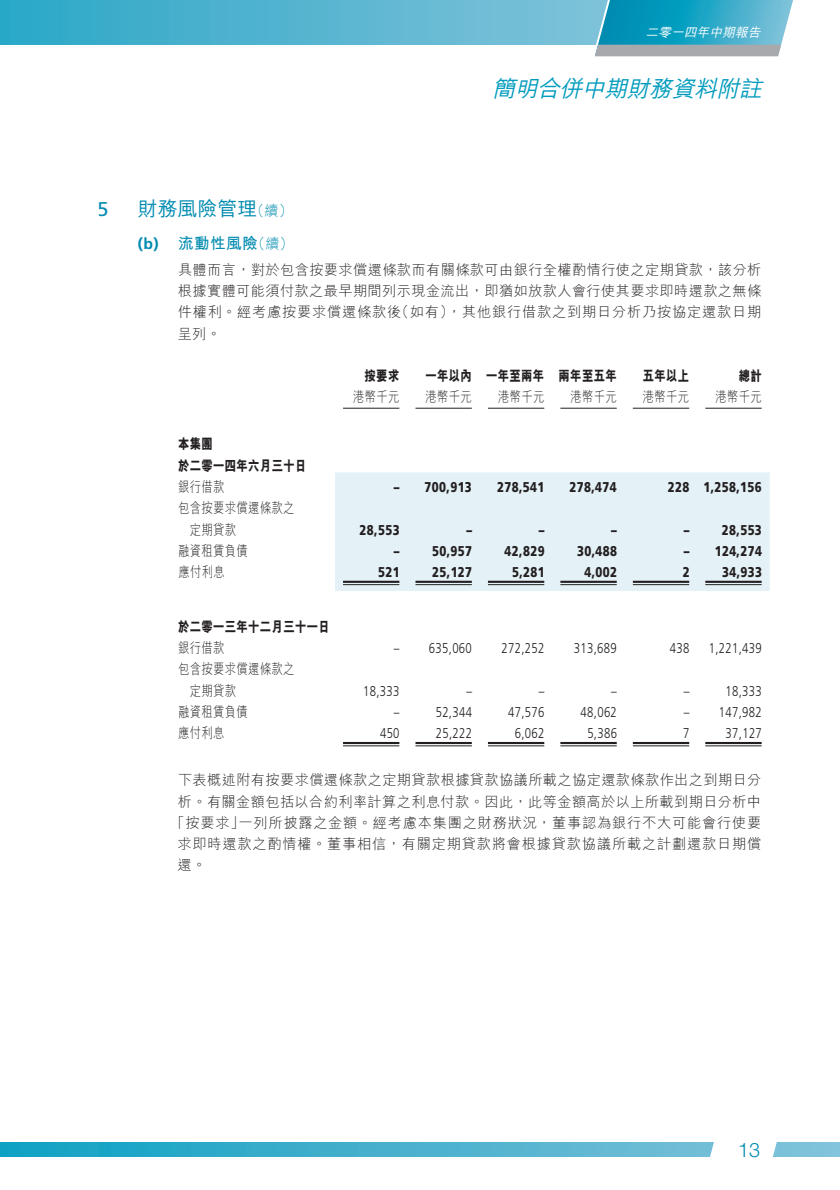
<style>
.page{position:relative;width:840px;height:1190px;background:#fff}
.page>*{position:absolute;margin:0;border:0;box-sizing:border-box;transform-origin:0 0}
.t1{font:italic 22.8px "M Hei HK Medium E Ten B5 H";color:#009bbd}
.t2{font:19.8px "M Hei HK Medium E Ten B5 H";letter-spacing:.005em;color:#008bb0}
.t3{font:300 19.8px "Helvetica Neue LT Std";color:#008bb0}
.t4{font:19.8px "Frutiger LT Std";color:#008bb0}
.t5{font:15.6px "M Hei HK Bold E Ten B5 H";letter-spacing:.03em;color:#008bb0}
.t6{font:14.2px/21.4px "M Hei HK Light E Ten B5 H";letter-spacing:.03em;color:#231f20;text-align:justify}
.t7{font:900 14.2px "Frutiger LT Std";letter-spacing:.03em;color:#231f20;scale:.8 1}
.t8{font:300 14.2px "Frutiger LT Std";letter-spacing:.03em;color:#231f20;scale:.8 1}
.t9{font:14.2px/21.2px "M Hei HK Light E Ten B5 H";letter-spacing:.03em;color:#231f20;scale:.8 1}
.t10{font:14.2px "M Hei HK Light E Ten B5 H";letter-spacing:.055em;color:#231f20}
.t11{font:14.2px/21.2px "M Hei HK Xbold E Ten B5 H";letter-spacing:.03em;color:#231f20;scale:.8 1}
.t12{font:italic 12.8px "M Hei HK Medium E Ten B5 H";color:#fff}
.s1{font-family:"M Hei HK Light E Ten B5 H";font-size:14.2px}
.s2{font-family:"Frutiger LT Std";font-weight:700}
</style>
<div class="page">
<svg style="left:0;top:1143px;width:840px;height:14px"></svg>
<svg style="left:0;top:0;width:591px;height:45px"></svg>
<svg style="left:706px;top:1142px;width:72px;height:15px"></svg>
<svg style="left:591px;top:0;width:202px;height:57px"></svg>
<div style="left:335px;top:472px;width:435px;height:119px;background:#e4f2f7"></div>
<hr style="left:343px;top:408px;width:56px;height:1px;background:#231f20">
<hr style="left:415px;top:408px;width:57px;height:1px;background:#231f20">
<hr style="left:488px;top:408px;width:56px;height:1px;background:#231f20">
<hr style="left:560px;top:408px;width:57px;height:1px;background:#231f20">
<hr style="left:633px;top:408px;width:56px;height:1px;background:#231f20">
<hr style="left:705px;top:408px;width:57px;height:1px;background:#231f20">
<hr style="left:343px;top:581px;width:56px;height:2px;background:#231f20">
<hr style="left:343px;top:584px;width:56px;height:1px;background:#231f20">
<hr style="left:415px;top:581px;width:57px;height:2px;background:#231f20">
<hr style="left:415px;top:584px;width:57px;height:1px;background:#231f20">
<hr style="left:488px;top:581px;width:56px;height:2px;background:#231f20">
<hr style="left:488px;top:584px;width:56px;height:1px;background:#231f20">
<hr style="left:560px;top:581px;width:57px;height:2px;background:#231f20">
<hr style="left:560px;top:584px;width:57px;height:1px;background:#231f20">
<hr style="left:633px;top:581px;width:56px;height:2px;background:#231f20">
<hr style="left:633px;top:584px;width:56px;height:1px;background:#231f20">
<hr style="left:705px;top:581px;width:57px;height:2px;background:#231f20">
<hr style="left:705px;top:584px;width:57px;height:1px;background:#231f20">
<hr style="left:343px;top:742px;width:56px;height:2px;background:#231f20">
<hr style="left:343px;top:746px;width:56px;height:1px;background:#231f20">
<hr style="left:415px;top:742px;width:57px;height:2px;background:#231f20">
<hr style="left:415px;top:746px;width:57px;height:1px;background:#231f20">
<hr style="left:488px;top:742px;width:56px;height:2px;background:#231f20">
<hr style="left:488px;top:746px;width:56px;height:1px;background:#231f20">
<hr style="left:560px;top:742px;width:57px;height:2px;background:#231f20">
<hr style="left:560px;top:746px;width:57px;height:1px;background:#231f20">
<hr style="left:633px;top:742px;width:56px;height:2px;background:#231f20">
<hr style="left:633px;top:746px;width:56px;height:1px;background:#231f20">
<hr style="left:705px;top:742px;width:57px;height:2px;background:#231f20">
<hr style="left:705px;top:746px;width:57px;height:1px;background:#231f20">
<p class="t12" style="left:646px;top:27px;width:119px">二零一四年中期報告</p>
<h1 class="t1" style="left:492px;top:80px;width:276px">簡明合併中期財務資料附註</h1>
<h2 class="t4" style="left:98px;top:198px;width:13px">5</h2>
<h2 class="t2" style="left:138px;top:201px;width:157px">財務風險管理<span class="s1">（續）</span></h2>
<p class="t5" style="left:138px;top:238px;width:158px"><span class="s2">(b)</span> 流動性風險<span class="s1">（續）</span></p>
<p class="t6" style="left:178px;top:261px;width:585px">具體而言，對於包含按要求償還條款而有關條款可由銀行全權酌情行使之定期貸款，該分析根據實體可能須付款之最早期間列示現金流出，即猶如放款人會行使其要求即時還款之無條件權利。經考慮按要求償還條款後（如有），其他銀行借款之到期日分析乃按協定還款日期呈列。</p>
<p class="t11" style="left:365px;top:367px;width:45px">按要求</p>
<p class="t11" style="left:425px;top:367px;width:241px">一年以內 一年至兩年 兩年至五年</p>
<p class="t11" style="left:643px;top:367px;width:60px">五年以上</p>
<p class="t11" style="left:739px;top:367px;width:30px">總計</p>
<p class="t9" style="left:353px;top:388px;width:59px">港幣千元</p>
<p class="t9" style="left:426px;top:388px;width:59px">港幣千元</p>
<p class="t9" style="left:498px;top:388px;width:59px">港幣千元</p>
<p class="t9" style="left:570px;top:388px;width:59px">港幣千元</p>
<p class="t9" style="left:643px;top:388px;width:59px">港幣千元</p>
<p class="t9" style="left:715px;top:388px;width:59px">港幣千元</p>
<p class="t11" style="left:178px;top:435px;width:162px">本集團<br>於二零一四年六月三十日</p>
<p class="t9" style="left:178px;top:478px;width:59px">銀行借款</p>
<p class="t7" style="left:394px;top:479px;width:99px">– 700,913</p>
<p class="t7" style="left:497px;top:479px;width:61px">278,541</p>
<p class="t7" style="left:570px;top:479px;width:61px">278,474</p>
<p class="t7" style="left:668px;top:479px;width:119px">228 1,258,156</p>
<p class="t9" style="left:190px;top:499px;width:132px;text-indent:-12px">包含按要求償還條款之定期貸款</p>
<p class="t7" style="left:360px;top:521px;width:51px">28,553</p>
<p class="t7" style="left:466px;top:521px;width:9px">–</p>
<p class="t7" style="left:539px;top:521px;width:9px">–</p>
<p class="t7" style="left:611px;top:521px;width:9px">–</p>
<p class="t7" style="left:684px;top:521px;width:99px">– 28,553</p>
<p class="t9" style="left:178px;top:542px;width:89px">融資租賃負債</p>
<p class="t7" style="left:394px;top:543px;width:99px">– 50,957</p>
<p class="t7" style="left:505px;top:543px;width:51px">42,829</p>
<p class="t7" style="left:577px;top:543px;width:51px">30,488</p>
<p class="t7" style="left:684px;top:543px;width:99px">– 124,274</p>
<p class="t9" style="left:178px;top:563px;width:59px">應付利息</p>
<p class="t7" style="left:378px;top:564px;width:28px">521</p>
<p class="t7" style="left:432px;top:564px;width:51px">25,127</p>
<p class="t7" style="left:512px;top:564px;width:42px">5,281</p>
<p class="t7" style="left:585px;top:564px;width:42px">4,002</p>
<p class="t7" style="left:683px;top:564px;width:10px">2</p>
<p class="t7" style="left:722px;top:564px;width:51px">34,933</p>
<p class="t11" style="left:178px;top:618px;width:191px">於二零一三年十二月三十一日</p>
<p class="t9" style="left:178px;top:639px;width:59px">銀行借款</p>
<p class="t8" style="left:394px;top:642px;width:99px">– 635,060</p>
<p class="t8" style="left:501px;top:642px;width:55px">272,252</p>
<p class="t8" style="left:574px;top:642px;width:55px">313,689</p>
<p class="t8" style="left:670px;top:642px;width:26px">438</p>
<p class="t8" style="left:709px;top:642px;width:68px">1,221,439</p>
<p class="t9" style="left:190px;top:660px;width:132px;text-indent:-12px">包含按要求償還條款之定期貸款</p>
<p class="t8" style="left:363px;top:685px;width:47px">18,333</p>
<p class="t8" style="left:466px;top:685px;width:9px">–</p>
<p class="t8" style="left:539px;top:685px;width:9px">–</p>
<p class="t8" style="left:611px;top:685px;width:9px">–</p>
<p class="t8" style="left:684px;top:685px;width:9px">–</p>
<p class="t8" style="left:726px;top:685px;width:47px">18,333</p>
<p class="t9" style="left:178px;top:703px;width:89px">融資租賃負債</p>
<p class="t8" style="left:394px;top:706px;width:9px">–</p>
<p class="t8" style="left:436px;top:706px;width:47px">52,344</p>
<p class="t8" style="left:508px;top:706px;width:47px">47,576</p>
<p class="t8" style="left:581px;top:706px;width:47px">48,062</p>
<p class="t8" style="left:684px;top:706px;width:99px">– 147,982</p>
<p class="t9" style="left:178px;top:724px;width:59px">應付利息</p>
<p class="t8" style="left:380px;top:727px;width:26px">450</p>
<p class="t8" style="left:436px;top:727px;width:47px">25,222</p>
<p class="t8" style="left:515px;top:727px;width:39px">6,062</p>
<p class="t8" style="left:587px;top:727px;width:39px">5,386</p>
<p class="t8" style="left:683px;top:727px;width:9px">7</p>
<p class="t8" style="left:726px;top:727px;width:47px">37,127</p>
<p class="t6" style="left:178px;top:771px;width:585px">下表概述附有按要求償還條款之定期貸款根據貸款協議所載之協定還款條款作出之到期日分</p>
<p class="t6" style="left:178px;top:792px;width:585px">析。有關金額包括以合約利率計算之利息付款。因此，此等金額高於以上所載到期日分析中</p>
<p class="t10" style="left:171px;top:817px;width:592px">「按要求」一列所披露之金額。經考慮本集團之財務狀況，董事認為銀行不大可能會行使要</p>
<p class="t10" style="left:178px;top:838px;width:585px">求即時還款之酌情權。董事相信，有關定期貸款將會根據貸款協議所載之計劃還款日期償</p>
<p class="t6" style="left:178px;top:856px;width:30px">還。</p>
<h2 class="t3" style="left:738px;top:1138px;width:24px">13</h2>
</div>
